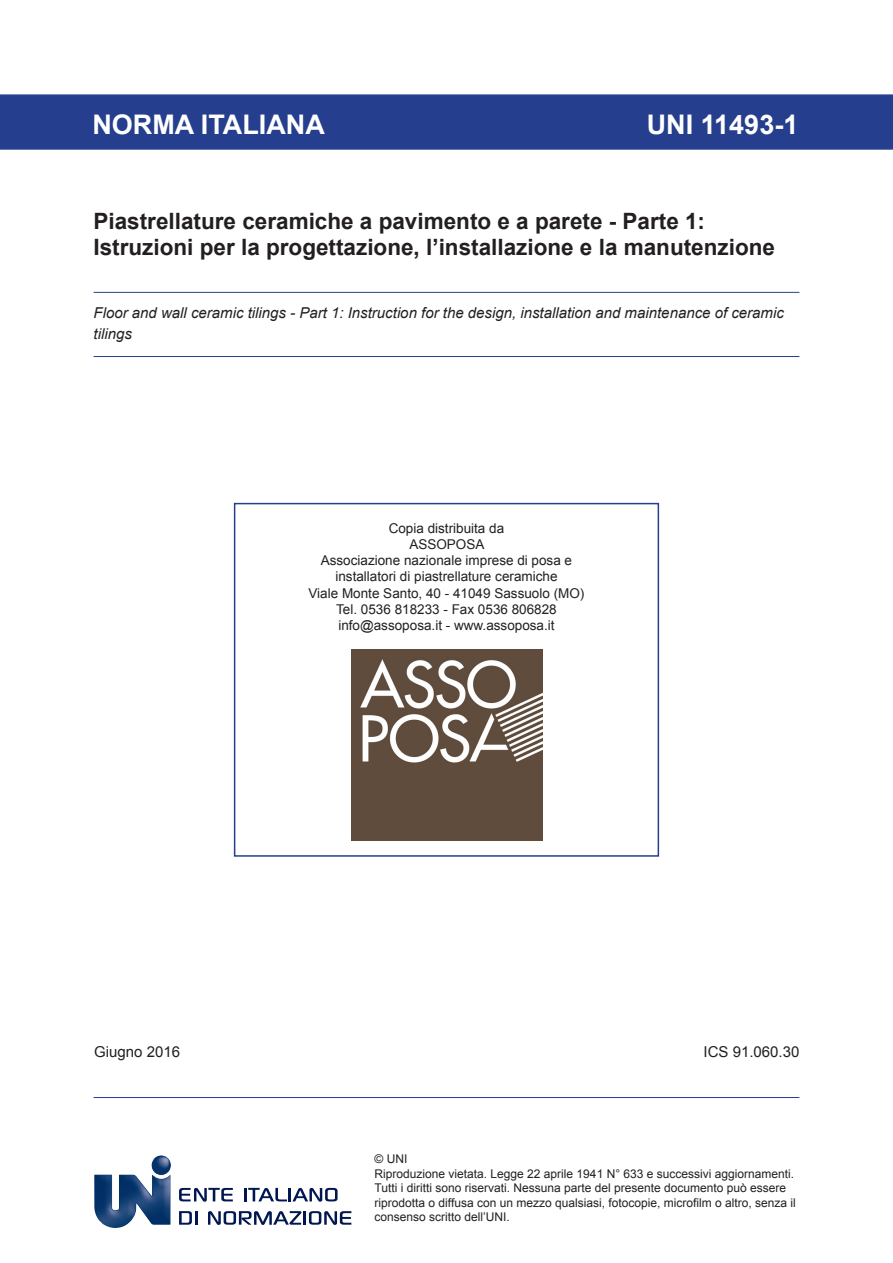
<style>
.page{position:relative;width:893px;height:1263px;background:#fff}
.page>*{position:absolute;margin:0;border:0;box-sizing:border-box;transform-origin:0 0}
.t1{font:700 27px "Arial";color:#fff}
.t2{font:700 22.5px/25.5px "Arial";color:#231f20}
.t3{font:italic 15px/21px "Arial";color:#231f20}
.t4{font:15px "Arial";color:#231f20}
.t5{font:13.5px "Arial";color:#231f20}
.t6{font:12px/14.4px "Arial";color:#231f20}
</style>
<div class="page">
<div style="left:0;top:94px;width:893px;height:56px;background:#253f8e"></div>
<hr style="left:94px;top:292px;width:705px;height:1px;background:#253f8e">
<hr style="left:94px;top:356px;width:705px;height:1px;background:#253f8e">
<hr style="left:94px;top:1097px;width:705px;height:1px;background:#253f8e">
<svg style="left:179px;top:1188px;width:54px;height:14px"></svg>
<svg style="left:244px;top:1188px;width:94px;height:14px"></svg>
<svg style="left:179px;top:1211px;width:18px;height:14px"></svg>
<svg style="left:208px;top:1211px;width:143px;height:14px"></svg>
<img style="left:94px;top:1155px;width:77px;height:73px">
<div style="left:234px;top:503px;width:425px;height:354px;border:2px solid #253f8e"></div>
<img style="left:352px;top:649px;width:190px;height:191px">
<p class="t1" style="left:92px;top:107px;width:234px">NORMA ITALIANA</p>
<p class="t1" style="left:647px;top:107px;width:153px">UNI 11493-1</p>
<p class="t2" style="left:94px;top:209px;width:683px">Piastrellature ceramiche a pavimento e a parete - Parte 1:<br>Istruzioni per la progettazione, l’installazione e la manutenzione</p>
<p class="t3" style="left:94px;top:302px;width:692px">Floor and wall ceramic tilings - Part 1: Instruction for the design, installation and maintenance of ceramic tilings</p>
<p class="t5" style="left:389px;top:519px;width:117px">Copia distribuita da</p>
<p class="t5" style="left:409px;top:535px;width:77px">ASSOPOSA</p>
<p class="t5" style="left:321px;top:551px;width:253px">Associazione nazionale imprese di posa e</p>
<p class="t5" style="left:335px;top:568px;width:224px">installatori di piastrellature ceramiche</p>
<p class="t5" style="left:309px;top:584px;width:277px">Viale Monte Santo, 40 - 41049 Sassuolo (MO)</p>
<p class="t5" style="left:336px;top:600px;width:222px">Tel. 0536 818233 - Fax 0536 806828</p>
<p class="t5" style="left:338px;top:616px;width:218px">info@assoposa.it - www.assoposa.it</p>
<p class="t4" style="left:94px;top:1042px;width:87px">Giugno 2016</p>
<p class="t4" style="left:703px;top:1042px;width:97px">ICS 91.060.30</p>
<p class="t6" style="left:374px;top:1152px;width:34px">© UNI</p>
<p class="t6" style="left:374px;top:1166px;width:421px">Riproduzione vietata. Legge 22 aprile 1941 N° 633 e successivi aggiornamenti.</p>
<p class="t6" style="left:374px;top:1181px;width:423px">Tutti i diritti sono riservati. Nessuna parte del presente documento può essere riprodotta o diffusa con un mezzo qualsiasi, fotocopie, microfilm o altro, senza il consenso scritto dell’UNI.</p>
</div>
